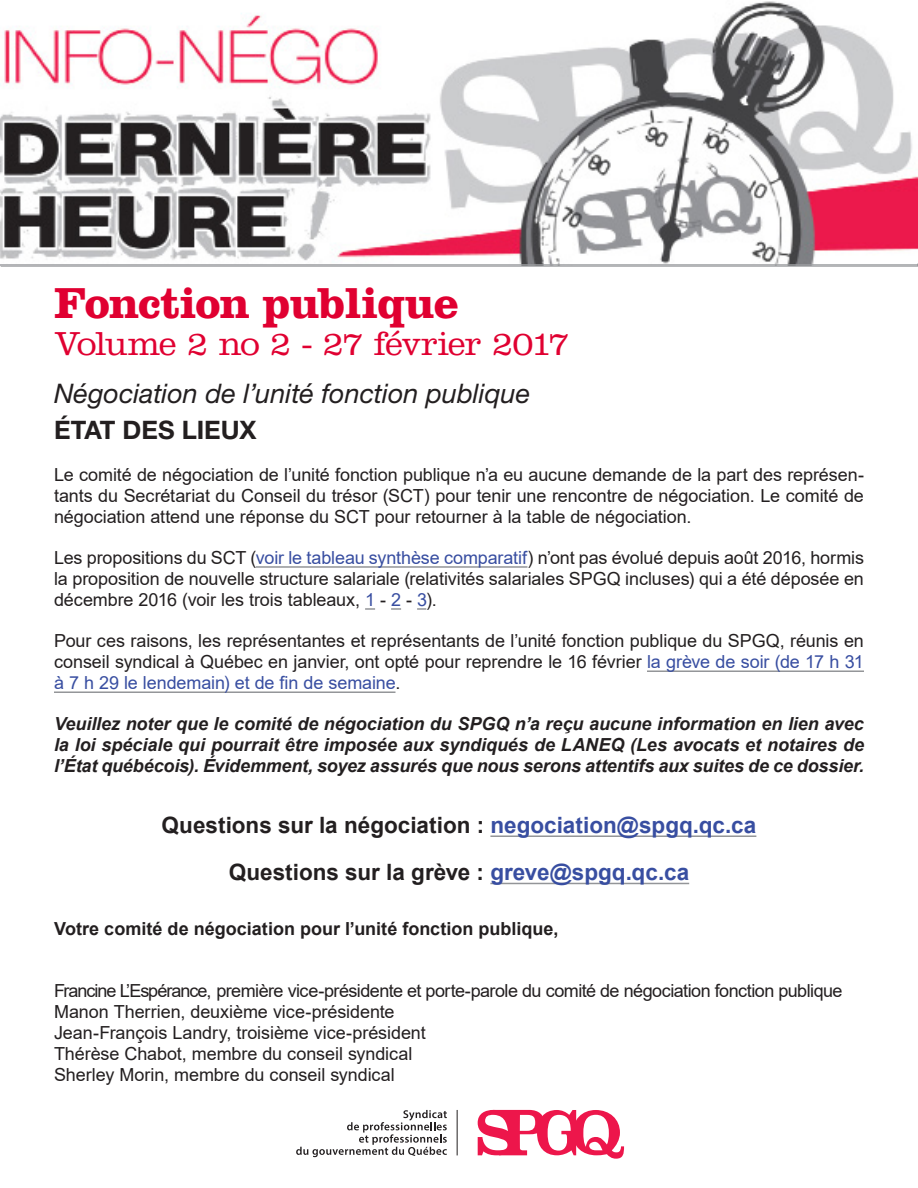
<style>
.page{position:relative;width:918px;height:1188px;background:#fff}
.page>*{position:absolute;margin:0;border:0;box-sizing:border-box;transform-origin:0 0}
.Titre___Fonction_pub{font:700 45px "Clarendon LT Std";letter-spacing:-.02em;color:#e00031}
.Titre___Fonction_pub-2{font:300 34.5px "Clarendon LT Std";letter-spacing:-.035em;color:#e00031}
.Texte{font:italic 27px "Helvetica Neue LT Pro";color:#231f20}
.Titre___noir{font:700 25.5px "Helvetica Neue LT Pro";color:#231f20}
.Texte-2{font:700 22.5px "Arial";color:#231f20}
.Texte-3{font:18px/21px "Arial";letter-spacing:-.005em;color:#231f20;text-align:justify}
.Texte-4{font:italic 700 18px/21px "Arial";letter-spacing:-.005em;color:#231f20;text-align:justify}
.Texte-5{font:18px "Arial";letter-spacing:-.03em;color:#231f20}
.Texte-6{font:700 18px "Arial";color:#231f20}
.s1{color:#384ea1}
</style>
<div class="page">
<hr style="left:256px;top:566px;width:271px;height:2px;background:#939598">
<svg style="left:365px;top:608px;width:10px;height:2px"></svg>
<svg style="left:391px;top:608px;width:10px;height:2px"></svg>
<svg style="left:417px;top:608px;width:9px;height:2px"></svg>
<hr style="left:647px;top:670px;width:217px;height:2px;background:#939598">
<hr style="left:54px;top:691px;width:342px;height:2px;background:#939598">
<hr style="left:490px;top:835px;width:266px;height:2px;background:#939598">
<hr style="left:490px;top:883px;width:199px;height:1px;background:#939598">
<hr style="left:1px;top:264px;width:917px;height:3px;background:#939598">
<img style="left:0;top:1px;width:917px;height:263px">
<hr style="left:0;top:264px;width:918px;height:2px;background:#9b9da0">
<svg style="left:296px;top:1110px;width:151px;height:47px"></svg>
<hr style="left:457px;top:1110px;width:1px;height:45px;background:#231f20">
<svg style="left:478px;top:1110px;width:146px;height:49px"></svg>
<p class="Titre___Fonction_pub" style="left:54px;top:276px;width:406px">Fonction publique</p>
<p class="Titre___Fonction_pub-2" style="left:54px;top:323px;width:517px">Volume 2 no 2 - 27 février 2017</p>
<p class="Texte" style="left:54px;top:378px;width:478px">Négociation de l’unité fonction publique</p>
<p class="Titre___noir" style="left:54px;top:415px;width:204px">ÉTAT DES LIEUX</p>
<p class="Texte-3" style="left:54px;top:464px;width:811px">Le comité de négociation de l’unité fonction publique n’a eu aucune demande de la part des représen&shy;tants du Secrétariat du Conseil du trésor (SCT) pour tenir une rencontre de négociation. Le comité de négociation attend une réponse du SCT pour retourner à la table de négociation.</p>
<p class="Texte-3" style="left:54px;top:547px;width:812px">Les propositions du SCT (<span class="s1">voir le tableau synthèse comparatif</span>) n’ont pas évolué depuis août 2016, hormis la proposition de nouvelle structure salariale (relativités salariales SPGQ incluses) qui a été déposée en décembre 2016 (voir les trois tableaux, <span class="s1">1</span> - <span class="s1">2</span> - <span class="s1">3</span>).</p>
<p class="Texte-3" style="left:54px;top:630px;width:811px">Pour ces raisons, les représentantes et représentants de l’unité fonction publique du SPGQ, réunis en conseil syndical à Québec en janvier, ont opté pour reprendre le 16 février <span class="s1">la grève de soir (de 17 h 31 à 7 h 29 le lendemain) et de fin de semaine</span>.</p>
<p class="Texte-4" style="left:54px;top:714px;width:812px">Veuillez noter que le comité de négociation du SPGQ n’a reçu aucune information en lien avec la loi spéciale qui pourrait être imposée aux syndiqués de LANEQ (Les avocats et notaires de l’État québécois). Évidemment, soyez assurés que nous serons attentifs aux suites de ce dossier.</p>
<p class="Texte-2" style="left:162px;top:809px;width:596px">Questions sur la négociation : <span class="s1">negociation@spgq.qc.ca</span></p>
<p class="Texte-2" style="left:229px;top:857px;width:462px">Questions sur la grève : <span class="s1">greve@spgq.qc.ca</span></p>
<p class="Texte-6" style="left:54px;top:916px;width:506px">Votre comité de négociation pour l’unité fonction publique,</p>
<p class="Texte-5" style="left:54px;top:979px;width:790px">Francine L’Espérance, première vice-présidente et porte-parole du comité de négociation fonction publique</p>
<p class="Texte-3" style="left:54px;top:1002px;width:342px">Manon Therrien, deuxième vice-présidente</p>
<p class="Texte-3" style="left:54px;top:1023px;width:373px">Jean-François Landry, troisième vice-président</p>
<p class="Texte-3" style="left:54px;top:1044px;width:360px">Thérèse Chabot, membre du conseil syndical</p>
<p class="Texte-3" style="left:54px;top:1065px;width:342px">Sherley Morin, membre du conseil syndical</p>
</div>
